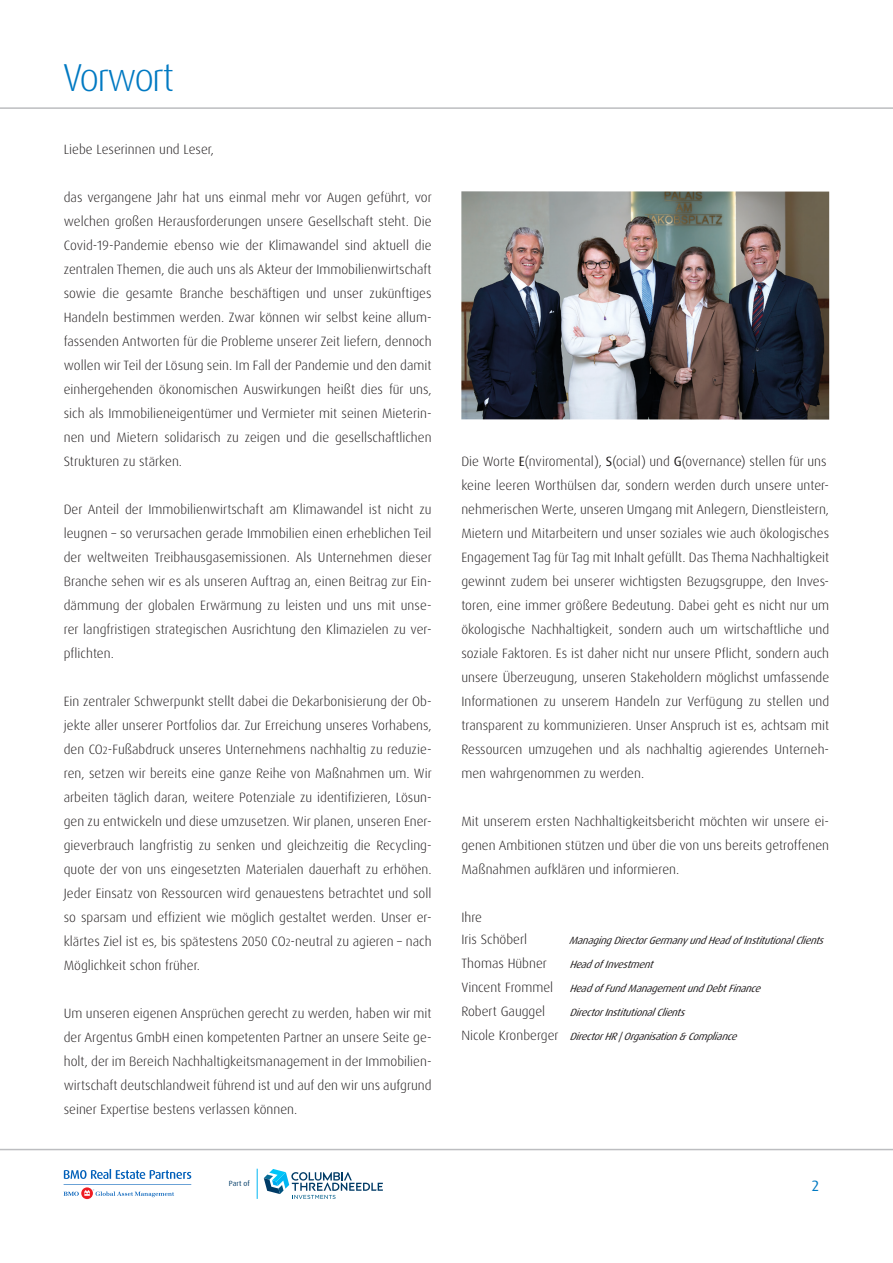
<style>
.page{position:relative;width:893px;height:1263px;background:#fff}
.page>*{position:absolute;margin:0;border:0;box-sizing:border-box;transform-origin:0 0}
.t1{font:300 39px "Dax OT";letter-spacing:-.05em;color:#0079c2}
.t2{font:15px "Dax OT";color:#0079c2}
.t3{font:300 13.5px/24px "Dax OT";color:#231f20;text-align:justify}
.t4{font:italic 10.5px "Dax OT";color:#231f20}
.t5{font:7.5px "Dax OT";letter-spacing:-.005em;color:#003b66}
.s1{font-size:10.5px}
.s2{font-weight:400}
.s3{font-weight:300;font-style:normal;font-size:13.5px}
</style>
<div class="page">
<svg style="left:81px;top:1187px;width:12px;height:12px"></svg>
<svg style="left:64px;top:1169px;width:127px;height:28px"></svg>
<svg style="left:264px;top:1169px;width:119px;height:30px"></svg>
<hr style="left:257px;top:1169px;width:1px;height:30px;background:#00b6f3">
<hr style="left:0;top:1149px;width:893px;height:1px;background:#bcbdc0">
<hr style="left:0;top:107px;width:893px;height:2px;background:#bcbdc0">
<img style="left:461px;top:191px;width:368px;height:229px">
<h1 class="t1" style="left:63px;top:53px;width:113px">Vorwort</h1>
<p class="t3" style="left:64px;top:137px;width:152px">Liebe Leserinnen und Leser,</p>
<p class="t3" style="left:64px;top:185px;width:370px">das vergangene Jahr hat uns einmal mehr vor Augen geführt, vor welchen großen Herausforderungen unsere Gesellschaft steht. Die Covid-19-Pandemie ebenso wie der Klimawandel sind aktuell die zentralen Themen, die auch uns als Akteur der Immobilienwirtschaft sowie die gesamte Branche beschäftigen und unser zukünftiges Handeln bestimmen werden. Zwar können wir selbst keine allum&shy;fassenden Antworten für die Probleme unserer Zeit liefern, dennoch wollen wir Teil der Lösung sein. Im Fall der Pandemie und den damit einhergehenden ökonomischen Auswirkungen heißt dies für uns, sich als Immobilieneigentümer und Vermieter mit seinen Mieterin&shy;nen und Mietern solidarisch zu zeigen und die gesellschaftlichen Strukturen zu stärken.</p>
<p class="t3" style="left:64px;top:497px;width:370px">Der Anteil der Immobilienwirtschaft am Klimawandel ist nicht zu leugnen – so verursachen gerade Immobilien einen erheblichen Teil der weltweiten Treibhausgasemissionen. Als Unternehmen dieser Branche sehen wir es als unseren Auftrag an, einen Beitrag zur Ein&shy;dämmung der globalen Erwärmung zu leisten und uns mit unse&shy;rer langfristigen strategischen Ausrichtung den Klimazielen zu ver&shy;pflichten.</p>
<p class="t3" style="left:64px;top:689px;width:370px">Ein zentraler Schwerpunkt stellt dabei die Dekarbonisierung der Ob&shy;jekte aller unserer Portfolios dar. Zur Erreichung unseres Vorhabens, den CO<span class="s1">2</span>-Fußabdruck unseres Unternehmens nachhaltig zu reduzie&shy;ren, setzen wir bereits eine ganze Reihe von Maßnahmen um. Wir arbeiten täglich daran, weitere Potenziale zu identifizieren, Lösun&shy;gen zu entwickeln und diese umzusetzen. Wir planen, unseren Ener&shy;gieverbrauch langfristig zu senken und gleichzeitig die Recycling&shy;quote der von uns eingesetzten Materialen dauerhaft zu erhöhen.<br>Jeder Einsatz von Ressourcen wird genauestens betrachtet und soll so sparsam und effizient wie möglich gestaltet werden. Unser er&shy;klärtes Ziel ist es, bis spätestens 2050 CO<span class="s1">2</span>-neutral zu agieren – nach Möglichkeit schon früher.</p>
<p class="t3" style="left:64px;top:1001px;width:369px">Um unseren eigenen Ansprüchen gerecht zu werden, haben wir mit der Argentus GmbH einen kompetenten Partner an unsere Seite ge&shy;holt, der im Bereich Nachhaltigkeitsmanagement in der Immobilien&shy;wirtschaft deutschlandweit führend ist und auf den wir uns aufgrund seiner Expertise bestens verlassen können.</p>
<p class="t3" style="left:461px;top:449px;width:369px;text-align:left">Die Worte <span class="s2">E</span>(nviromental), <span class="s2">S</span>(ocial) und <span class="s2">G</span>(overnance) stellen für uns keine leeren Worthülsen dar, sondern werden durch unsere unter&shy;nehmerischen Werte, unseren Umgang mit Anlegern, Dienstleistern, Mietern und Mitarbeitern und unser soziales wie auch ökologisches Engagement Tag für Tag mit Inhalt gefüllt. Das Thema Nachhaltigkeit gewinnt zudem bei unserer wichtigsten Bezugsgruppe, den Inves&shy;toren, eine immer größere Bedeutung. Dabei geht es nicht nur um ökologische Nachhaltigkeit, sondern auch um wirtschaftliche und soziale Faktoren. Es ist daher nicht nur unsere Pflicht, sondern auch unsere Überzeugung, unseren Stakeholdern möglichst umfassende Informationen zu unserem Handeln zur Verfügung zu stellen und transparent zu kommunizieren. Unser Anspruch ist es, achtsam mit Ressourcen umzugehen und als nachhaltig agierendes Unterneh&shy;men wahrgenommen zu werden.</p>
<p class="t3" style="left:461px;top:809px;width:369px">Mit unserem ersten Nachhaltigkeitsbericht möchten wir unsere ei&shy;genen Ambitionen stützen und über die von uns bereits getroffenen Maßnahmen aufklären und informieren.</p>
<p class="t3" style="left:461px;top:905px;width:22px">Ihre</p>
<p class="t3" style="left:461px;top:928px;width:67px">Iris Schöberl</p>
<p class="t4" style="left:569px;top:934px;width:261px">ManagingDirectorGermanyundHeadofInstitutionalClients</p>
<p class="t3" style="left:461px;top:952px;width:87px">Thomas Hübner</p>
<p class="t4" style="left:569px;top:958px;width:89px">HeadofInvestment</p>
<p class="t4" style="left:461px;top:982px;width:305px"><span class="s3">V i n c e n t F r o m m e l</span> HeadofFundManagementundDebtFinance</p>
<p class="t3" style="left:461px;top:1000px;width:85px">Robert Gauggel</p>
<p class="t4" style="left:569px;top:1006px;width:121px">DirectorInstitutionalClients</p>
<p class="t4" style="left:461px;top:1030px;width:281px"><span class="s3">N i c o l e K r o n b e r g e r</span> DirectorHR|Organisation&amp;Compliance</p>
<p class="t5" style="left:229px;top:1179px;width:22px">Part of</p>
<p class="t2" style="left:812px;top:1176px;width:9px">2</p>
</div>
